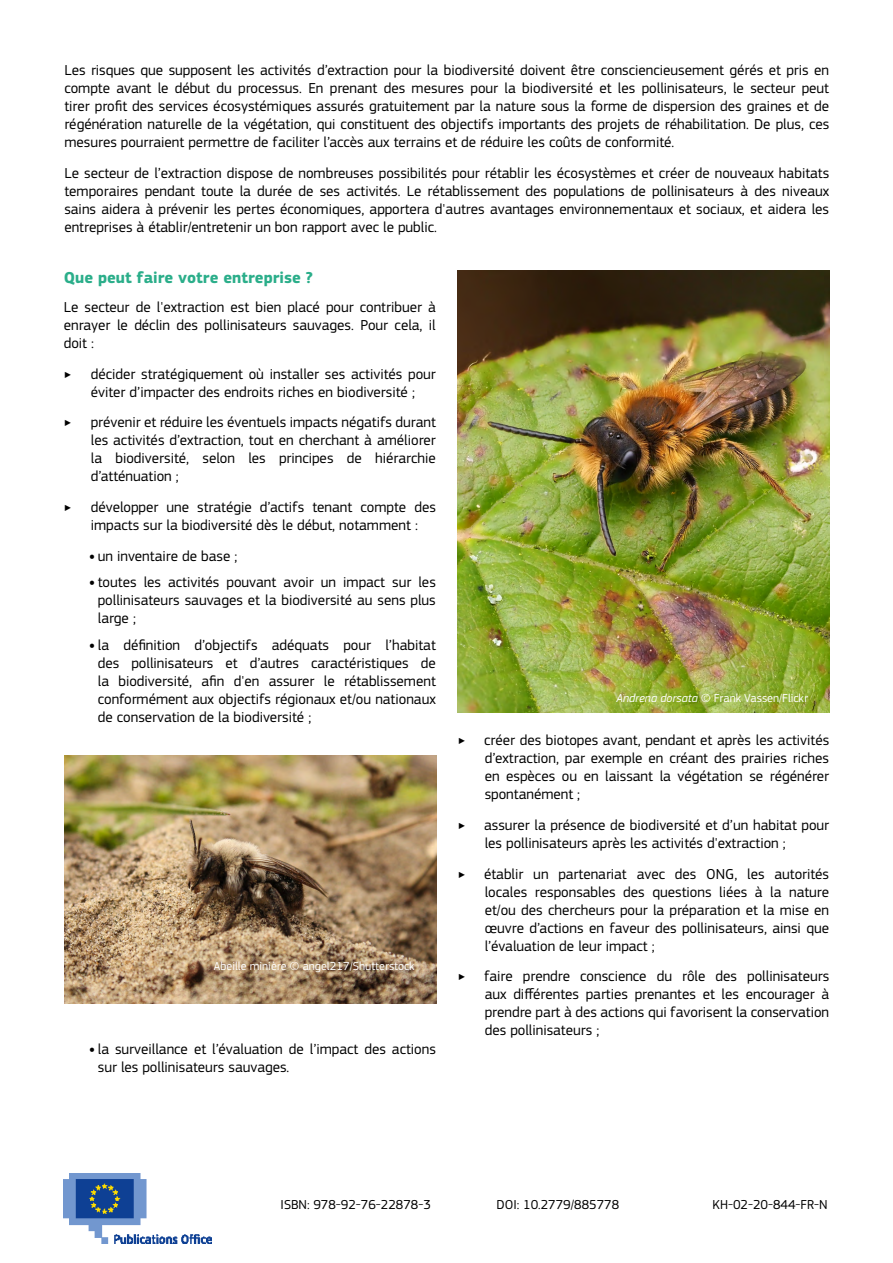
<style>
.page{position:relative;width:893px;height:1263px;background:#fff}
.page>*{position:absolute;margin:0;border:0;box-sizing:border-box;transform-origin:0 0}
.t1{font:700 16.5px "EC Square Sans Pro";color:#2bae8a}
.t2{font:15px/18px "EC Square Sans Pro";color:#000;text-align:justify}
.t3{font:13.5px "EC Square Sans Pro";color:#000}
.t4{font:12px "EC Square Sans Pro";color:#fff}
.s1{font-weight:700}
.s2{font-style:italic}
</style>
<div class="page">
<img style="left:457px;top:271px;width:372px;height:442px">
<img style="left:64px;top:755px;width:372px;height:248px">
<img style="left:64px;top:1174px;width:148px;height:70px">
<p class="t2" style="left:64px;top:61px;width:766px">Les risques que supposent les activités d’extraction pour la biodiversité doivent être consciencieusement gérés et pris en compte avant le début du processus. En prenant des mesures pour la biodiversité et les pollinisateurs, le secteur peut tirer profit des services écosystémiques assurés gratuitement par la nature sous la forme de dispersion des graines et de régénération naturelle de la végétation, qui constituent des objectifs importants des projets de réhabilitation. De plus, ces mesures pourraient permettre de faciliter l’accès aux terrains et de réduire les coûts de conformité.</p>
<p class="t2" style="left:64px;top:164px;width:766px">Le secteur de l’extraction dispose de nombreuses possibilités pour rétablir les écosystèmes et créer de nouveaux habitats temporaires pendant toute la durée de ses activités. Le rétablissement des populations de pollinisateurs à des niveaux sains aidera à prévenir les pertes économiques, apportera d'autres avantages environnementaux et sociaux, et aidera les entreprises à établir/entretenir un bon rapport avec le public.</p>
<p class="t1" style="left:64px;top:268px;width:251px">Que peut faire votre entreprise ?</p>
<p class="t2" style="left:64px;top:298px;width:374px">Le secteur de l'extraction est bien placé pour contribuer à enrayer le déclin des pollinisateurs sauvages. Pour cela, il doit :</p>
<p class="t2" style="left:64px;top:365px;width:9px">‣</p>
<p class="t2" style="left:91px;top:365px;width:347px">décider stratégiquement où installer ses activités pour éviter d’impacter des endroits riches en biodiversité ;</p>
<p class="t2" style="left:64px;top:413px;width:9px">‣</p>
<p class="t2" style="left:91px;top:413px;width:347px">prévenir et réduire les éventuels impacts négatifs durant les activités d’extraction, tout en cherchant à améliorer la biodiversité, selon les principes de hiérarchie d’atténuation ;</p>
<p class="t2" style="left:64px;top:498px;width:9px">‣</p>
<p class="t2" style="left:91px;top:498px;width:347px">développer une stratégie d’actifs tenant compte des impacts sur la biodiversité dès le début, notamment :</p>
<p class="t2" style="left:89px;top:547px;width:150px"><span class="s1">•</span> un inventaire de base ;</p>
<p class="t2" style="left:98px;top:573px;width:340px;text-indent:-9px"><span class="s1">•</span> toutes les activités pouvant avoir un impact sur les pollinisateurs sauvages et la biodiversité au sens plus large ;</p>
<p class="t2" style="left:98px;top:636px;width:340px;text-indent:-9px"><span class="s1">•</span> la définition d’objectifs adéquats pour l’habitat des pollinisateurs et d’autres caractéristiques de la biodiversité, afin d'en assurer le rétablissement conformément aux objectifs régionaux et/ou nationaux de conservation de la biodiversité ;</p>
<p class="t4" style="left:214px;top:959px;width:202px">Abeille minière © angel217/Shutterstock</p>
<p class="t2" style="left:98px;top:1040px;width:340px;text-indent:-9px"><span class="s1">•</span> la surveillance et l’évaluation de l’impact des actions sur les pollinisateurs sauvages.</p>
<p class="t4" style="left:616px;top:691px;width:193px"><span class="s2">Andrena dorsata</span> © Frank Vassen/Flickr</p>
<p class="t2" style="left:458px;top:731px;width:9px">‣</p>
<p class="t2" style="left:484px;top:731px;width:347px">créer des biotopes avant, pendant et après les activités d’extraction, par exemple en créant des prairies riches en espèces ou en laissant la végétation se régénérer spontanément ;</p>
<p class="t2" style="left:458px;top:816px;width:9px">‣</p>
<p class="t2" style="left:484px;top:816px;width:347px">assurer la présence de biodiversité et d’un habitat pour les pollinisateurs après les activités d'extraction ;</p>
<p class="t2" style="left:458px;top:865px;width:9px">‣</p>
<p class="t2" style="left:484px;top:865px;width:347px">établir un partenariat avec des ONG, les autorités locales responsables des questions liées à la nature et/ou des chercheurs pour la préparation et la mise en œuvre d’actions en faveur des pollinisateurs, ainsi que l’évaluation de leur impact ;</p>
<p class="t2" style="left:458px;top:967px;width:9px">‣</p>
<p class="t2" style="left:484px;top:967px;width:347px">faire prendre conscience du rôle des pollinisateurs aux différentes parties prenantes et les encourager à prendre part à des actions qui favorisent la conservation des pollinisateurs ;</p>
<p class="t3" style="left:281px;top:1197px;width:152px">ISBN: 978-92-76-22878-3</p>
<p class="t3" style="left:497px;top:1197px;width:124px">DOI: 10.2779/885778</p>
<p class="t3" style="left:713px;top:1197px;width:117px">KH-02-20-844-FR-N</p>
</div>
